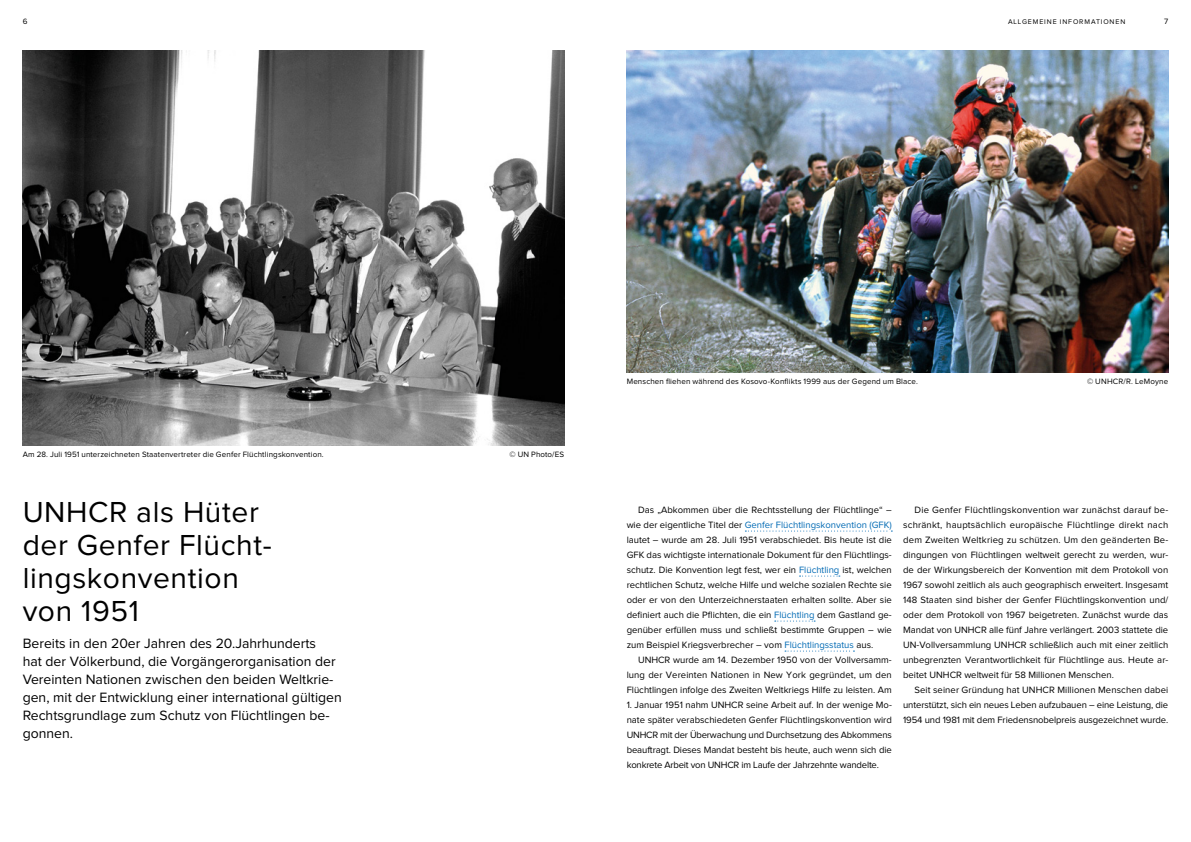
<style>
.page{position:relative;width:1191px;height:842px;background:#fff}
.page>*{position:absolute;margin:0;border:0;box-sizing:border-box;transform-origin:0 0}
.t1{font:30px/33px "Proxima Nova";letter-spacing:.02em;color:#000}
.t2{font:14px/18px "Proxima Nova";color:#000}
.t3{font:9.5px/15px "Proxima Nova";color:#000;text-align:justify}
.t4{font:8px "Proxima Nova";letter-spacing:.015em;color:#000}
.t5{font:7px "Proxima Nova";letter-spacing:.125em;color:#000}
.s1{color:#006ab4}
</style>
<div class="page">
<img style="left:23px;top:50px;width:541px;height:395px">
<svg style="left:745px;top:531px;width:147px;height:1px"></svg>
<svg style="left:799px;top:576px;width:41px;height:1px"></svg>
<svg style="left:774px;top:621px;width:41px;height:1px"></svg>
<svg style="left:785px;top:651px;width:69px;height:1px"></svg>
<img style="left:626px;top:50px;width:542px;height:322px">
<p class="t4" style="left:23px;top:18px;width:6px">6</p>
<p class="t4" style="left:1164px;top:18px;width:6px">7</p>
<p class="t5" style="left:1008px;top:18px;width:119px">ALLGEMEINE INFORMATIONEN</p>
<p class="t4" style="left:23px;top:451px;width:303px">Am 28. Juli 1951 unterzeichneten Staatenvertreter die Genfer Flüchtlingskonvention.</p>
<p class="t4" style="left:509px;top:451px;width:56px">© UN Photo/ES</p>
<h1 class="t1" style="left:23px;top:497px;width:250px">UNHCR als Hüter der Genfer Flücht&shy;lingskonvention von 1951</h1>
<p class="t2" style="left:23px;top:635px;width:321px">Bereits in den 20er Jahren des 20.Jahrhunderts<br>hat der Völkerbund, die Vorgängerorganisation der Vereinten Nationen zwischen den beiden Weltkrie&shy;gen, mit der Entwicklung einer international gültigen Rechtsgrundlage zum Schutz von Flüchtlingen be&shy;gonnen.</p>
<p class="t4" style="left:626px;top:378px;width:293px">Menschen fliehen während des Kosovo-Konflikts 1999 aus der Gegend um Blace.</p>
<p class="t4" style="left:1087px;top:378px;width:83px">© UNHCR/R. LeMoyne</p>
<p class="t3" style="left:626px;top:503px;width:267px;text-indent:11px">Das „Abkommen über die Rechtsstellung der Flüchtlinge“ – wie der eigentliche Titel der <span class="s1">Genfer Flüchtlingskonvention (GFK) </span>lautet – wurde am 28. Juli 1951 verabschiedet. Bis heute ist die GFK das wichtigste internationale Dokument für den Flüchtlings&shy;schutz. Die Konvention legt fest, wer ein <span class="s1">Flüchtling</span> ist, welchen rechtlichen Schutz, welche Hilfe und welche sozialen Rechte sie oder er von den Unterzeichnerstaaten erhalten sollte. Aber sie definiert auch die Pflichten, die ein <span class="s1">Flüchtling</span> dem Gastland ge&shy;genüber erfüllen muss und schließt bestimmte Gruppen – wie zum Beispiel Kriegsverbrecher – vom <span class="s1">Flüchtlingsstatus</span> aus.</p>
<p class="t3" style="left:626px;top:653px;width:267px;text-indent:11px">UNHCR wurde am 14. Dezember 1950 von der Vollversamm&shy;lung der Vereinten Nationen in New York gegründet, um den Flüchtlingen infolge des Zweiten Weltkriegs Hilfe zu leisten. Am</p>
<p class="t3" style="left:626px;top:698px;width:267px">1. Januar 1951 nahm UNHCR seine Arbeit auf. In der wenige Mo&shy;nate später verabschiedeten Genfer Flüchtlingskonvention wird UNHCR mit der Überwachung und Durchsetzung des Abkommens beauftragt. Dieses Mandat besteht bis heute, auch wenn sich die konkrete Arbeit von UNHCR im Laufe der Jahrzehnte wandelte.</p>
<p class="t3" style="left:903px;top:503px;width:267px;text-indent:11px">Die Genfer Flüchtlingskonvention war zunächst darauf be&shy;schränkt, hauptsächlich europäische Flüchtlinge direkt nach dem Zweiten Weltkrieg zu schützen. Um den geänderten Be&shy;dingungen von Flüchtlingen weltweit gerecht zu werden, wur&shy;de der Wirkungsbereich der Konvention mit dem Protokoll von 1967 sowohl zeitlich als auch geographisch erweitert. Insgesamt 148 Staaten sind bisher der Genfer Flüchtlingskonvention und/ oder dem Protokoll von 1967 beigetreten. Zunächst wurde das Mandat von UNHCR alle fünf Jahre verlängert. 2003 stattete die UN-Vollversammlung UNHCR schließlich auch mit einer zeitlich unbegrenzten Verantwortlichkeit für Flüchtlinge aus. Heute ar&shy;beitet UNHCR weltweit für 58 Millionen Menschen.</p>
<p class="t3" style="left:903px;top:683px;width:267px;text-indent:11px">Seit seiner Gründung hat UNHCR Millionen Menschen dabei unterstützt, sich ein neues Leben aufzubauen – eine Leistung, die 1954 und 1981 mit dem Friedensnobelpreis ausgezeichnet wurde.</p>
</div>
